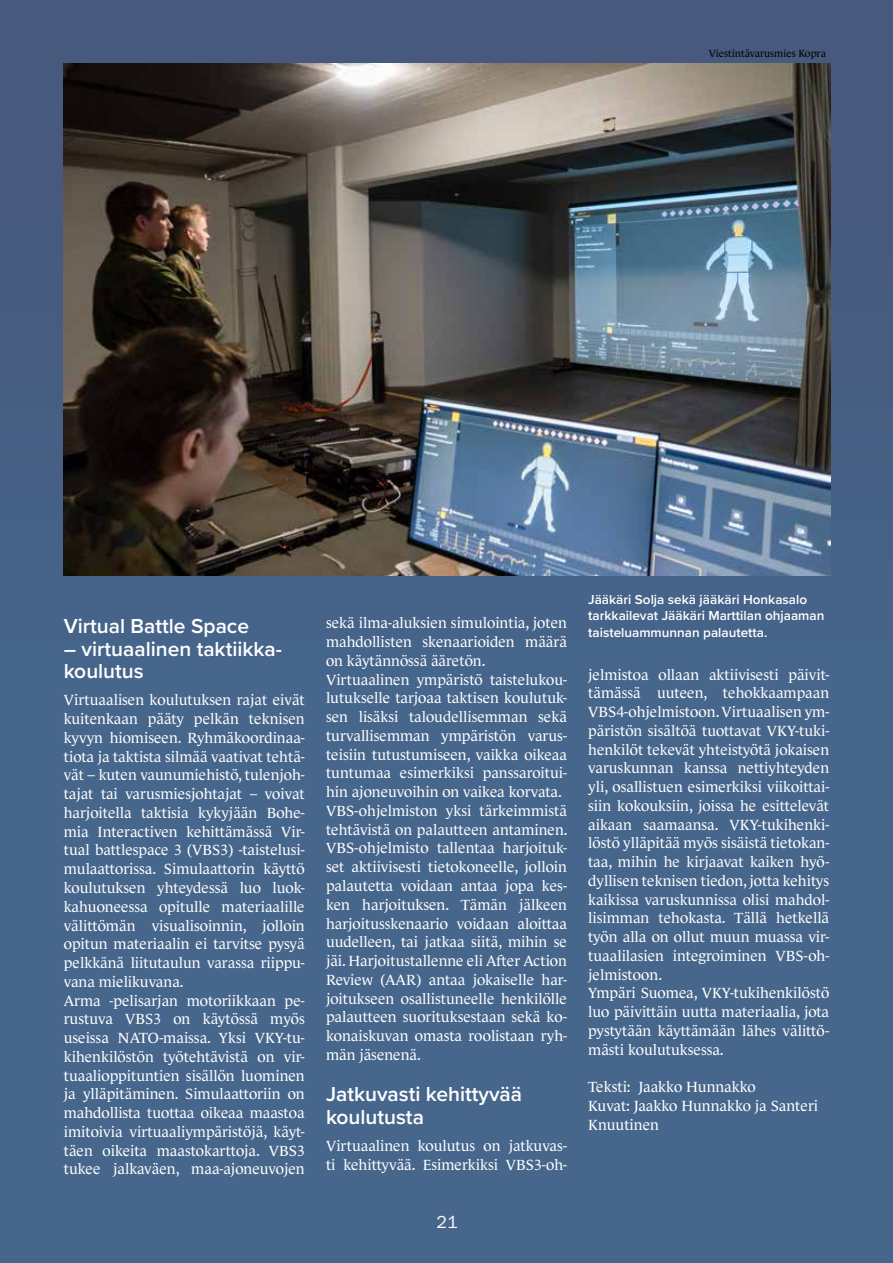
<style>
.page{position:relative;width:893px;height:1263px;background:#46668c}
.page>*{position:absolute;margin:0;border:0;box-sizing:border-box;transform-origin:0 0}
.t1{font:600 21px/22.5px "Proxima Nova";color:#fff}
.t2{font:18px "Franklin Gothic URW Boo";color:#fff}
.t3{font:15px/18.8px "Le Monde Journal Std";color:#fff}
.t4{font:600 13.5px/16.5px "Proxima Nova";color:#fff}
.t5{font:10.5px "Le Monde Journal Std";color:#000}
</style>
<div class="page">
<div style="left:0;top:0;width:893px;height:676px;background:#466084"></div>
<img style="left:64px;top:64px;width:767px;height:511px">
<p class="t5" style="left:709px;top:47px;width:119px">Viestintävarusmies Kopra</p>
<h1 class="t1" style="left:64px;top:614px;width:187px">Virtual Battle Space</h1>
<h1 class="t1" style="left:64px;top:637px;width:220px">– virtuaalinen taktiikka&shy;koulutus</h1>
<p class="t3" style="left:64px;top:691px;width:242px">Virtuaalisen koulutuksen rajat eivät kuitenkaan pääty pelkän teknisen kyvyn hiomiseen. Ryhmäkoordinaa&shy;tiota ja taktista silmää vaativat tehtä&shy;vät – kuten vaunumiehistö, tulenjoh&shy;tajat tai varusmiesjohtajat – voivat harjoitella taktisia kykyjään Bohe&shy;mia Interactiven kehittämässä Vir&shy;tual battlespace 3 (VBS3) -taistelusi&shy;mulaattorissa. Simulaattorin käyttö koulutuksen yhteydessä luo luok&shy;kahuoneessa opitulle materiaalille välittömän visualisoinnin, jolloin opitun materiaalin ei tarvitse pysyä pelkkänä liitutaulun varassa riippu&shy;vana mielikuvana.<br>Arma -pelisarjan motoriikkaan pe&shy;rustuva VBS3 on käytössä myös useissa NATO-maissa. Yksi VKY-tu&shy;kihenkilöstön työtehtävistä on vir&shy;tuaalioppituntien sisällön luominen ja ylläpitäminen. Simulaattoriin on mahdollista tuottaa oikeaa maastoa imitoivia virtuaaliympäristöjä, käyt&shy;täen oikeita maastokarttoja. VBS3 tukee jalkaväen, maa-ajoneuvojen</p>
<p class="t3" style="left:326px;top:614px;width:243px">sekä ilma-aluksien simulointia, joten mahdollisten skenaarioiden määrä on käytännössä ääretön.<br>Virtuaalinen ympäristö taistelukou&shy;lutukselle tarjoaa taktisen koulutuk&shy;sen lisäksi taloudellisemman sekä turvallisemman ympäristön varus&shy;teisiin tutustumiseen, vaikka oikeaa tuntumaa esimerkiksi panssaroitui&shy;hin ajoneuvoihin on vaikea korvata.<br>VBS-ohjelmiston yksi tärkeimmistä tehtävistä on palautteen antaminen.<br>VBS-ohjelmisto tallentaa harjoituk&shy;set aktiivisesti tietokoneelle, jolloin palautetta voidaan antaa jopa kes&shy;ken harjoituksen. Tämän jälkeen harjoitusskenaario voidaan aloittaa uudelleen, tai jatkaa siitä, mihin se jäi. Harjoitustallenne eli After Action Review (AAR) antaa jokaiselle har&shy;joitukseen osallistuneelle henkilölle palautteen suorituksestaan sekä ko&shy;konaiskuvan omasta roolistaan ryh&shy;män jäsenenä.</p>
<h1 class="t1" style="left:326px;top:1082px;width:198px">Jatkuvasti kehittyvää koulutusta</h1>
<p class="t3" style="left:326px;top:1136px;width:242px">Virtuaalinen koulutus on jatkuvas&shy;ti kehittyvää. Esimerkiksi VBS3-oh-</p>
<p class="t2" style="left:437px;top:1211px;width:23px">21</p>
<p class="t4" style="left:588px;top:591px;width:238px">Jääkäri Solja sekä jääkäri Honkasalo tarkkailevat Jääkäri Marttilan ohjaaman taisteluammunnan palautetta.</p>
<p class="t3" style="left:588px;top:665px;width:242px">jelmistoa ollaan aktiivisesti päivit&shy;tämässä uuteen, tehokkaampaan VBS4-ohjelmistoon. Virtuaalisen ym&shy;päristön sisältöä tuottavat VKY-tuki&shy;henkilöt tekevät yhteistyötä jokaisen varuskunnan kanssa nettiyhteyden yli, osallistuen esimerkiksi viikoittai&shy;siin kokouksiin, joissa he esittelevät aikaan saamaansa. VKY-tukihenki&shy;löstö ylläpitää myös sisäistä tietokan&shy;taa, mihin he kirjaavat kaiken hyö&shy;dyllisen teknisen tiedon, jotta kehitys kaikissa varuskunnissa olisi mahdol&shy;lisimman tehokasta. Tällä hetkellä työn alla on ollut muun muassa vir&shy;tuaalilasien integroiminen VBS-oh&shy;jelmistoon.<br>Ympäri Suomea, VKY-tukihenkilöstö luo päivittäin uutta materiaalia, jota pystytään käyttämään lähes välittö&shy;mästi koulutuksessa.</p>
<p class="t3" style="left:588px;top:1077px;width:231px">Teksti: Jaakko Hunnakko<br>Kuvat: Jaakko Hunnakko ja Santeri<br>Knuutinen</p>
</div>
